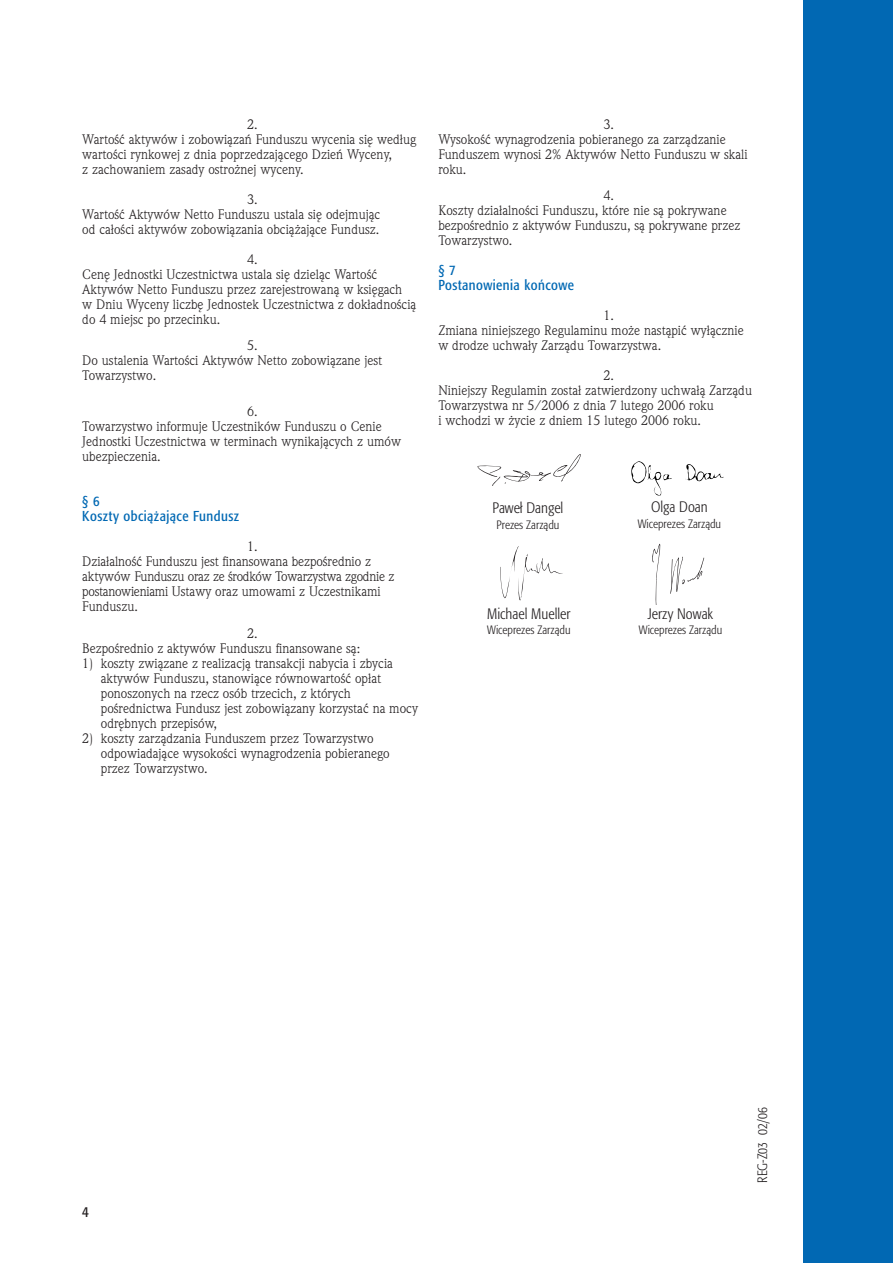
<style>
.page{position:relative;width:893px;height:1263px;background:#fff}
.page>*{position:absolute;margin:0;border:0;box-sizing:border-box;transform-origin:0 0}
.t1{font:15px "Formata Condensed CEX Light";color:#231f20}
.t2{font:15px "Formata Condensed CEX Regular";color:#231f20}
.t3{font:14.25px/15px "Formata Condensed CEX Regular";letter-spacing:.03em;color:#0168b3}
.t4{font:13.5px/15px "Weidemann CEX Book";color:#231f20}
.t5{font:13.5px "Formata Condensed CEX Light";letter-spacing:.005em;color:#231f20}
.t6{font:12px "Formata Condensed CEX Light";color:#231f20}
</style>
<div class="page">
<div style="left:804px;top:0;width:89px;height:1263px;background:#0168b3"></div>
<svg style="left:685px;top:464px;width:39px;height:18px"></svg>
<svg style="left:631px;top:461px;width:41px;height:35px"></svg>
<svg style="left:477px;top:454px;width:104px;height:32px"></svg>
<svg style="left:500px;top:546px;width:63px;height:54px"></svg>
<svg style="left:652px;top:543px;width:8px;height:61px"></svg>
<svg style="left:670px;top:556px;width:34px;height:38px"></svg>
<p class="t4" style="left:82px;top:118px;width:335px;text-indent:165px">2.<br>Wartość aktywów i zobowiązań Funduszu wycenia się według wartości rynkowej z dnia poprzedzającego Dzień Wyceny,<br>z zachowaniem zasady ostrożnej wyceny.</p>
<p class="t4" style="left:82px;top:193px;width:299px;text-indent:165px">3.<br>Wartość Aktywów Netto Funduszu ustala się odejmując od całości aktywów zobowiązania obciążające Fundusz.</p>
<p class="t4" style="left:82px;top:253px;width:336px;text-indent:165px">4.<br>Cenę Jednostki Uczestnictwa ustala się dzieląc Wartość Aktywów Netto Funduszu przez zarejestrowaną w księgach<br>w Dniu Wyceny liczbę Jednostek Uczestnictwa z dokładnością do 4 miejsc po przecinku.</p>
<p class="t4" style="left:82px;top:339px;width:301px;text-indent:165px">5.<br>Do ustalenia Wartości Aktywów Netto zobowiązane jest<br>Towarzystwo.</p>
<p class="t4" style="left:82px;top:405px;width:320px;text-indent:165px">6.<br>Towarzystwo informuje Uczestników Funduszu o Cenie<br>Jednostki Uczestnictwa w terminach wynikających z umów ubezpieczenia.</p>
<p class="t3" style="left:82px;top:495px;width:158px">§ 6<br>Koszty obciążające Fundusz</p>
<p class="t4" style="left:82px;top:540px;width:314px;text-indent:165px">1.<br>Działalność Funduszu jest finansowana bezpośrednio z aktywów Funduszu oraz ze środków Towarzystwa zgodnie z postanowieniami Ustawy oraz umowami z Uczestnikami Funduszu.</p>
<p class="t4" style="left:82px;top:627px;width:279px;text-indent:165px">2.<br>Bezpośrednio z aktywów Funduszu finansowane są:</p>
<p class="t4" style="left:101px;top:657px;width:319px;text-indent:-19px">1) koszty związane z realizacją transakcji nabycia i zbycia aktywów Funduszu, stanowiące równowartość opłat ponoszonych na rzecz osób trzecich, z których pośrednictwa Fundusz jest zobowiązany korzystać na mocy odrębnych przepisów,</p>
<p class="t4" style="left:101px;top:732px;width:290px;text-indent:-19px">2) koszty zarządzania Funduszem przez Towarzystwo odpowiadające wysokości wynagrodzenia pobieranego przez Towarzystwo.</p>
<p class="t4" style="left:438px;top:118px;width:311px;text-indent:165px">3.<br>Wysokość wynagrodzenia pobieranego za zarządzanie<br>Funduszem wynosi 2% Aktywów Netto Funduszu w skali roku.</p>
<p class="t4" style="left:438px;top:189px;width:303px;text-indent:165px">4.<br>Koszty działalności Funduszu, które nie są pokrywane bezpośrednio z aktywów Funduszu, są pokrywane przez<br>Towarzystwo.</p>
<p class="t3" style="left:438px;top:264px;width:137px">§ 7<br>Postanowienia końcowe</p>
<p class="t4" style="left:438px;top:309px;width:307px;text-indent:165px">1.<br>Zmiana niniejszego Regulaminu może nastąpić wyłącznie w drodze uchwały Zarządu Towarzystwa.</p>
<p class="t4" style="left:438px;top:369px;width:315px;text-indent:165px">2.<br>Niniejszy Regulamin został zatwierdzony uchwałą Zarządu Towarzystwa nr 5/2006 z dnia 7 lutego 2006 roku<br>i wchodzi w życie z dniem 15 lutego 2006 roku.</p>
<p class="t1" style="left:492px;top:502px;width:72px">Paweł Dangel</p>
<p class="t6" style="left:497px;top:520px;width:64px">Prezes Zarządu</p>
<p class="t1" style="left:487px;top:608px;width:85px">Michael Mueller</p>
<p class="t6" style="left:487px;top:626px;width:85px">Wiceprezes Zarządu</p>
<p class="t1" style="left:651px;top:502px;width:58px">Olga Doan</p>
<p class="t6" style="left:638px;top:519px;width:85px">Wiceprezes Zarządu</p>
<p class="t1" style="left:648px;top:608px;width:67px">Jerzy Nowak</p>
<p class="t6" style="left:639px;top:626px;width:85px">Wiceprezes Zarządu</p>
<p class="t2" style="left:82px;top:1206px;width:8px">4</p>
<p class="t5" style="left:757px;top:1183px;width:77px;rotate:-90deg">REG-Z03 02/06</p>
</div>
